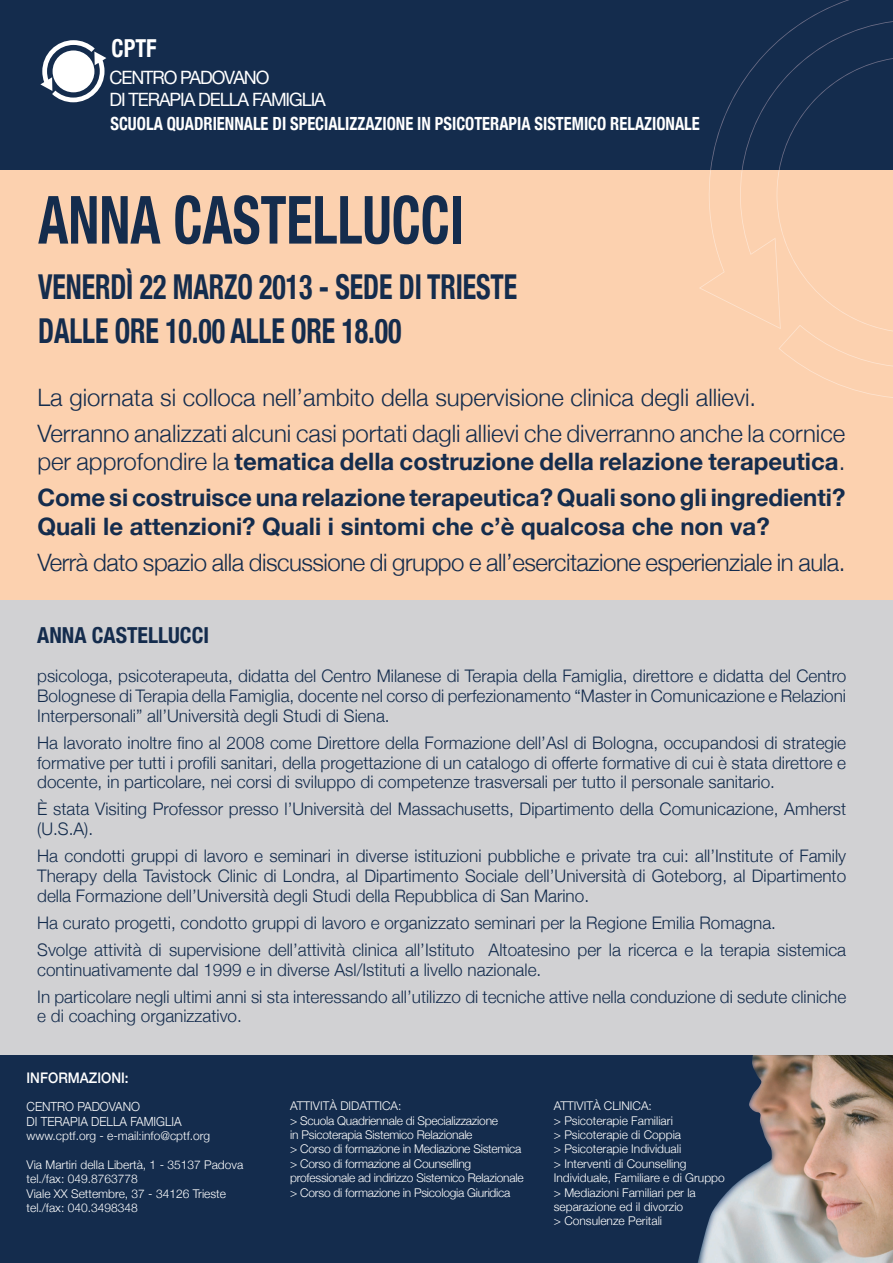
<style>
.page{position:relative;width:893px;height:1263px;background:#fff}
.page>*{position:absolute;margin:0;border:0;box-sizing:border-box;transform-origin:0 0}
.t1{font:700 condensed 66.45px "Helvetica Neue";color:#142c4d;scale:.81 1}
.t2{font:700 condensed 34.35px/43.5px "Helvetica Neue";letter-spacing:-.005em;color:#142c4d;scale:.81 1}
.t3{font:700 condensed 24.75px "Helvetica Neue";color:#fff;scale:.91 1}
.t4{font:700 24px/36px "Helvetica Neue";color:#142c4d}
.t5{font:300 24px/36px "Helvetica Neue";color:#142c4d}
.t6{font:300 24px "Helvetica Neue";letter-spacing:-.02em;color:#142c4d}
.t7{font:700 condensed 22.05px "Helvetica Neue";color:#142c4d}
.t8{font:18.3px/21.6px "Helvetica Neue";letter-spacing:-.06em;color:#fff}
.t9{font:700 condensed 18.15px "Helvetica Neue";color:#fff;scale:.91 1}
.t10{font:300 17.4px/19.8px "Helvetica Neue";color:#142c4d;text-align:justify}
.t11{font:500 14.55px "Helvetica Neue";color:#fff;scale:.93 1}
.t12{font:300 12.6px/14.4px "Helvetica Neue";color:#fff;scale:.95 1}
.t13{font:300 12px/14.4px "Helvetica Neue";color:#fff}
.t14{font:300 12px/14.4px "Helvetica Neue";letter-spacing:-.02em;color:#fff}
.s1{font-weight:300}
</style>
<div class="page">
<div style="left:0;top:0;width:893px;height:201px;background:#142c4d"></div>
<div style="left:0;top:170px;width:893px;height:440px;background:#fcd1af"></div>
<svg style="left:699px;top:0;width:194px;height:398px"></svg>
<svg style="left:40px;top:40px;width:66px;height:62px"></svg>
<div style="left:0;top:600px;width:893px;height:562px;background:#d1d1d3"></div>
<div style="left:0;top:1055px;width:893px;height:208px;background:#142c4d"></div>
<img style="left:698px;top:1055px;width:195px;height:208px">
<h3 class="t3" style="left:112px;top:27px;width:51px">CPTF</h3>
<p class="t8" style="left:109px;top:68px;width:218px">CENTRO PADOVANO<br>DI TERAPIA DELLA FAMIGLIA</p>
<p class="t9" style="left:111px;top:108px;width:649px">SCUOLA QUADRIENNALE DI SPECIALIZZAZIONE IN PSICOTERAPIA SISTEMICO RELAZIONALE</p>
<h1 class="t1" style="left:38px;top:165px;width:527px">ANNA CASTELLUCCI</h1>
<h2 class="t2" style="left:38px;top:263px;width:593px">VENERDÌ 22 MARZO 2013 - SEDE DI TRIESTE<br>DALLE ORE 10.00 ALLE ORE 18.00</h2>
<h3 class="t5" style="left:37px;top:378px;width:809px">La giornata si colloca nell’ambito della supervisione clinica degli allievi.<br>Verranno analizzati alcuni casi portati dagli allievi che diverranno anche la cornice</h3>
<h3 class="t4" style="left:37px;top:444px;width:809px"><span class="s1">per approfondire la</span> tematica della costruzione della relazione terapeutica<span class="s1">.<br></span>Come si costruisce una relazione terapeutica? Quali sono gli ingredienti?</h3>
<h3 class="t4" style="left:37px;top:509px;width:734px">Quali le attenzioni? Quali i sintomi che c’è qualcosa che non va?</h3>
<h3 class="t6" style="left:37px;top:543px;width:809px">Verrà dato spazio alla discussione di gruppo e all’esercitazione esperienziale in aula.</h3>
<p class="t7" style="left:37px;top:616px;width:173px">ANNA CASTELLUCCI</p>
<p class="t10" style="left:37px;top:665px;width:811px">psicologa, psicoterapeuta, didatta del Centro Milanese di Terapia della Famiglia, direttore e didatta del Centro Bolognese di Terapia della Famiglia, docente nel corso di perfezionamento “Master in Comunicazione e Relazioni Interpersonali” all’Università degli Studi di Siena.</p>
<p class="t10" style="left:37px;top:732px;width:810px">Ha lavorato inoltre fino al 2008 come Direttore della Formazione dell’Asl di Bologna, occupandosi di strategie formative per tutti i profili sanitari, della progettazione di un catalogo di offerte formative di cui è stata direttore e docente, in particolare, nei corsi di sviluppo di competenze trasversali per tutto il personale sanitario.</p>
<p class="t10" style="left:37px;top:798px;width:810px">È stata Visiting Professor presso l’Università del Massachusetts, Dipartimento della Comunicazione, Amherst (U.S.A).</p>
<p class="t10" style="left:37px;top:845px;width:810px">Ha condotti gruppi di lavoro e seminari in diverse istituzioni pubbliche e private tra cui: all’Institute of Family Therapy della Tavistock Clinic di Londra, al Dipartimento Sociale dell’Università di Goteborg, al Dipartimento della Formazione dell’Università degli Studi della Repubblica di San Marino.</p>
<p class="t10" style="left:37px;top:908px;width:810px;line-height:27px">Ha curato progetti, condotto gruppi di lavoro e organizzato seminari per la Regione Emilia Romagna.<br>Svolge attività di supervisione dell’attività clinica all’Istituto Altoatesino per la ricerca e la terapia sistemica</p>
<p class="t10" style="left:37px;top:955px;width:810px;line-height:27px">continuativamente dal 1999 e in diverse Asl/Istituti a livello nazionale.<br>In particolare negli ultimi anni si sta interessando all’utilizzo di tecniche attive nella conduzione di sedute cliniche</p>
<p class="t10" style="left:37px;top:1005px;width:206px">e di coaching organizzativo.</p>
<p class="t11" style="left:27px;top:1066px;width:111px">INFORMAZIONI:</p>
<p class="t12" style="left:27px;top:1099px;width:165px">CENTRO PADOVANO<br>DI TERAPIA DELLA FAMIGLIA</p>
<p class="t13" style="left:27px;top:1128px;width:185px">www.cptf.org - e-mail:info@cptf.org</p>
<p class="t13" style="left:27px;top:1157px;width:218px">Via Martiri della Libertà, 1 - 35137 Padova tel./fax: 049.8763778<br>Viale XX Settembre, 37 - 34126 Trieste tel./fax: 040.3498348</p>
<p class="t14" style="left:290px;top:1098px;width:235px">ATTIVITÀ DIDATTICA:<br>&gt; Scuola Quadriennale di Specializzazione<br>in Psicoterapia Sistemico Relazionale<br>&gt; Corso di formazione in Mediazione Sistemica &gt; Corso di formazione al Counselling professionale ad indirizzo Sistemico Relazionale &gt; Corso di formazione in Psicologia Giuridica</p>
<p class="t13" style="left:554px;top:1098px;width:172px">ATTIVITÀ CLINICA:<br>&gt; Psicoterapie Familiari<br>&gt; Psicoterapie di Coppia<br>&gt; Psicoterapie Individuali<br>&gt; Interventi di Counselling<br>Individuale, Familiare e di Gruppo &gt; Mediazioni Familiari per la separazione ed il divorzio<br>&gt; Consulenze Peritali</p>
</div>
